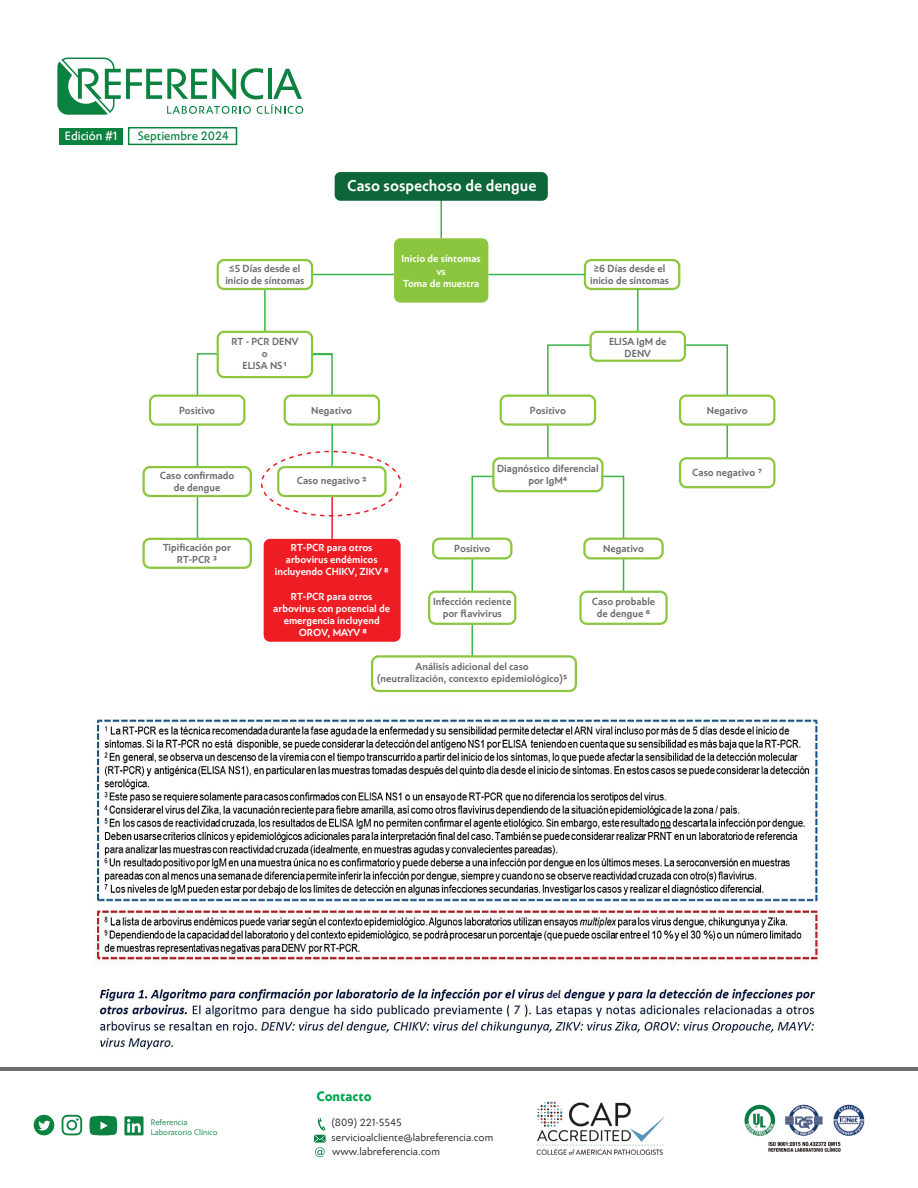
<style>
.page{position:relative;width:918px;height:1188px;background:#fff}
.page>*{position:absolute;margin:0;border:0;box-sizing:border-box;transform-origin:0 0}
.t1{font:500 15.45px "Carot Sans";color:#fff}
.t2{font:700 13.65px "Carot Sans";color:#00a54f}
.t3{font:12px "Carot Sans";color:#0c8240}
.t4{font:12px "Carot Sans";color:#fff}
.t5{font:italic 12px "Carot Sans";color:#131e46}
.t6{font:300 10.5px/14.7px "Carot Sans";color:#231f20}
.t7{font:italic 500 10.5px "Carot Sans";color:#131e46}
.t8{font:500 10.05px/12.1px "Carot Sans";color:#6c6d70;text-align:center}
.t9{font:500 10.05px/12.1px "Carot Sans";color:#fff;text-align:center}
.t10{font:300 8.1px/10.5px "Carot Sans";color:#0c8240}
</style>
<div class="page">
<hr style="left:0;top:1068px;width:918px;height:3px;background:#6c6d70">
<img style="left:94px;top:719px;width:726px;height:331px">
<div style="left:510px;top:1004px;width:14px;height:12px;background:#fdfefa"></div>
<div style="left:584px;top:259px;width:96px;height:31px;border:2px solid #8bc63e;border-radius:6px"></div>
<img style="left:536px;top:1101px;width:329px;height:54px">
<svg style="left:62px;top:1115px;width:20px;height:20px"></svg>
<svg style="left:34px;top:1115px;width:20px;height:20px"></svg>
<svg style="left:124px;top:1116px;width:20px;height:19px"></svg>
<svg style="left:89px;top:1116px;width:28px;height:19px"></svg>
<svg style="left:314px;top:1118px;width:12px;height:39px"></svg>
<svg style="left:57px;top:58px;width:246px;height:57px"></svg>
<div style="left:128px;top:127px;width:109px;height:18px;border:2px solid #0c8240"></div>
<div style="left:59px;top:128px;width:64px;height:16px;background:#0c8240"></div>
<hr style="left:440px;top:195px;width:2px;height:43px;background:#3ab54a">
<div style="left:394px;top:238px;width:94px;height:65px;background:#8bc63e;border-radius:6px"></div>
<svg style="left:196px;top:352px;width:23px;height:43px"></svg>
<svg style="left:310px;top:352px;width:24px;height:43px"></svg>
<hr style="left:264px;top:289px;width:2px;height:43px;background:#3ab54a">
<hr style="left:547px;top:425px;width:2px;height:33px;background:#3ab54a">
<hr style="left:726px;top:425px;width:2px;height:33px;background:#3ab54a">
<hr style="left:472px;top:559px;width:1px;height:33px;background:#3ab54a">
<hr style="left:472px;top:623px;width:1px;height:33px;background:#3ab54a">
<hr style="left:637px;top:289px;width:2px;height:43px;background:#3ab54a">
<hr style="left:197px;top:424px;width:1px;height:43px;background:#3ab54a">
<hr style="left:197px;top:496px;width:1px;height:43px;background:#3ab54a">
<div style="left:284px;top:395px;width:96px;height:31px;border:2px solid #8bc63e;border-radius:6px"></div>
<hr style="left:623px;top:559px;width:1px;height:33px;background:#3ab54a">
<hr style="left:331px;top:424px;width:2px;height:43px;background:#3ab54a">
<div style="left:264px;top:539px;width:137px;height:103px;background:#ee1d23;border-radius:6px"></div>
<hr style="left:331px;top:496px;width:2px;height:43px;background:#ee1d23">
<div style="left:261px;top:451px;width:140px;height:66px;border:2px dashed #ee1d23;border-radius:50%"></div>
<svg style="left:546px;top:344px;width:45px;height:51px"></svg>
<svg style="left:471px;top:475px;width:24px;height:63px"></svg>
<svg style="left:601px;top:475px;width:24px;height:63px"></svg>
<svg style="left:684px;top:344px;width:45px;height:51px"></svg>
<hr style="left:312px;top:274px;width:82px;height:1px;background:#3ab54a">
<hr style="left:488px;top:274px;width:97px;height:1px;background:#3ab54a">
<div style="left:277px;top:466px;width:110px;height:31px;border:2px solid #8bc63e;border-radius:6px"></div>
<div style="left:149px;top:395px;width:96px;height:31px;border:2px solid #8bc63e;border-radius:6px"></div>
<div style="left:142px;top:466px;width:110px;height:31px;border:2px solid #8bc63e;border-radius:6px"></div>
<div style="left:142px;top:538px;width:110px;height:31px;border:2px solid #8bc63e;border-radius:6px"></div>
<div style="left:217px;top:331px;width:96px;height:47px;border:2px solid #8bc63e;border-radius:6px"></div>
<div style="left:217px;top:259px;width:96px;height:31px;border:2px solid #8bc63e;border-radius:6px"></div>
<div style="left:335px;top:172px;width:213px;height:29px;background:#0c6638;border-radius:6px"></div>
<div style="left:589px;top:331px;width:97px;height:31px;border:2px solid #8bc63e;border-radius:6px"></div>
<div style="left:679px;top:395px;width:97px;height:31px;border:2px solid #8bc63e;border-radius:6px"></div>
<div style="left:679px;top:457px;width:97px;height:31px;border:2px solid #8bc63e;border-radius:6px"></div>
<div style="left:500px;top:395px;width:96px;height:31px;border:2px solid #8bc63e;border-radius:6px"></div>
<div style="left:492px;top:457px;width:112px;height:35px;border:2px solid #8bc63e;border-radius:6px"></div>
<div style="left:583px;top:538px;width:81px;height:22px;border:2px solid #8bc63e;border-radius:6px"></div>
<div style="left:579px;top:591px;width:89px;height:34px;border:2px solid #8bc63e;border-radius:6px"></div>
<div style="left:432px;top:538px;width:80px;height:22px;border:2px solid #8bc63e;border-radius:6px"></div>
<div style="left:428px;top:591px;width:88px;height:34px;border:2px solid #8bc63e;border-radius:6px"></div>
<div style="left:371px;top:655px;width:206px;height:37px;border:2px solid #8bc63e;border-radius:6px"></div>
<div style="left:547px;top:987px;width:15px;height:15px;background:#fefdfd;border-radius:50%"></div>
<p class="t4" style="left:65px;top:129px;width:54px">Edición #1</p>
<p class="t3" style="left:138px;top:129px;width:93px">Septiembre 2024</p>
<h1 class="t1" style="left:347px;top:176px;width:191px">Caso sospechoso de dengue</h1>
<p class="t8" style="left:225px;top:263px;width:81px">≤5 Días desde el inicio de síntomas</p>
<p class="t8" style="left:231px;top:336px;width:69px">RT - PCR DENV o<br>ELISA NS1</p>
<p class="t9" style="left:402px;top:253px;width:81px">Inicio de síntomas vs<br>Toma de muestra</p>
<p class="t8" style="left:179px;top:404px;width:38px">Positivo</p>
<p class="t8" style="left:311px;top:404px;width:42px">Negativo</p>
<p class="t8" style="left:530px;top:404px;width:38px">Positivo</p>
<p class="t8" style="left:590px;top:263px;width:81px">≥6 Días desde el inicio de síntomas</p>
<p class="t8" style="left:609px;top:336px;width:59px">ELISA IgM de<br>DENV</p>
<p class="t8" style="left:160px;top:470px;width:76px">Caso confirmado de dengue</p>
<p class="t8" style="left:163px;top:542px;width:70px">Tipificación por<br>RT-PCR 3</p>
<p class="t8" style="left:297px;top:474px;width:71px">Caso negativo 2</p>
<p class="t9" style="left:275px;top:542px;width:115px">RT-PCR para otros arbovirus endémicos incluyendo CHIKV, ZIKV 8</p>
<p class="t9" style="left:273px;top:590px;width:118px">RT-PCR para otros arbovirus con potencial de emergencia incluyend<br>OROV, MAYV 8</p>
<p class="t8" style="left:497px;top:463px;width:103px">Diagnóstico diferencial por IgM4</p>
<p class="t8" style="left:454px;top:543px;width:38px">Positivo</p>
<p class="t8" style="left:433px;top:596px;width:80px">Infección reciente por flavivirus</p>
<p class="t8" style="left:603px;top:543px;width:42px">Negativo</p>
<p class="t8" style="left:592px;top:596px;width:65px">Caso probable de dengue 6</p>
<p class="t8" style="left:377px;top:661px;width:192px">Análisis adicional del caso<br>(neutralización, contexto epidemiológico)5</p>
<p class="t8" style="left:707px;top:404px;width:42px">Negativo</p>
<p class="t8" style="left:692px;top:467px;width:71px">Caso negativo 7</p>
<p class="t5" style="left:514px;top:1003px;width:7px">7</p>
<p class="t7" style="left:547px;top:988px;width:16px">del</p>
<h2 class="t2" style="left:316px;top:1088px;width:57px">Contacto</h2>
<p class="t10" style="left:151px;top:1117px;width:68px">Referencia<br>Laboratorio Clínico</p>
<p class="t6" style="left:331px;top:1116px;width:163px">(809) 221-5545 servicioalcliente@labreferencia.com www.labreferencia.com</p>
</div>
